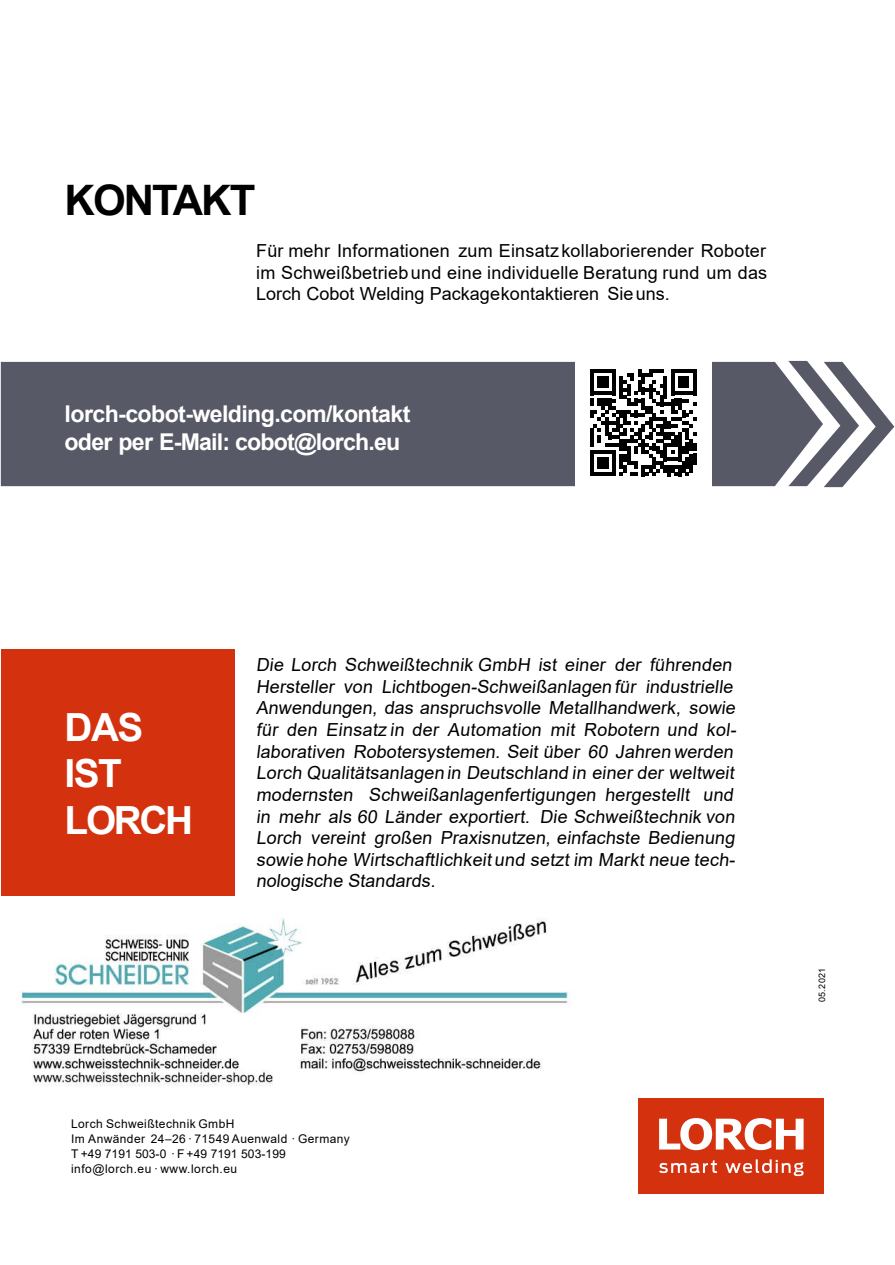
<style>
.page{position:relative;width:895px;height:1265px;background:#fff}
.page>*{position:absolute;margin:0;border:0;box-sizing:border-box;transform-origin:0 0}
.t1{font:700 42px "Arial";letter-spacing:-.045em;color:#000}
.t2{font:700 38.7px/46.5px "Arial";letter-spacing:-.05em;color:#fff}
.t3{font:700 23.1px/27.8px "Arial";letter-spacing:-.025em;color:#fff}
.t4{font:18px/21.6px "Arial";letter-spacing:.005em;color:#000}
.t5{font:12px/15px "Arial";letter-spacing:.03em;color:#000}
.t6{font:9px "Arial";letter-spacing:.035em;color:#000}
</style>
<div class="page">
<div style="left:1px;top:362px;width:787px;height:124px;background:#585966"></div>
<div style="left:1px;top:649px;width:233px;height:246px;background:#d4310f"></div>
<svg style="left:788px;top:361px;width:106px;height:126px"></svg>
<div style="left:575px;top:355px;width:136px;height:136px;background:#fff"></div>
<svg style="left:590px;top:369px;width:106px;height:107px"></svg>
<div style="left:638px;top:1098px;width:186px;height:95px;background:#d4310f"></div>
<svg style="left:659px;top:1118px;width:144px;height:32px"></svg>
<svg style="left:659px;top:1159px;width:144px;height:17px"></svg>
<img style="left:21px;top:918px;width:548px;height:169px">
<h1 class="t1" style="left:65px;top:184px;width:192px">KONTAKT</h1>
<p class="t4" style="left:256px;top:241px;width:512px;text-align:justify">Für mehr Informationen zum Einsatzkollaborierender Roboter im Schweißbetriebund eine individuelle Beratung rund um das Lorch Cobot Welding Packagekontaktieren Sieuns.</p>
<p class="t3" style="left:65px;top:402px;width:347px">lorch-cobot-welding.com/kontakt oder per E-Mail: cobot@lorch.eu</p>
<h2 class="t2" style="left:65px;top:707px;width:130px">DAS<br>IST<br>LORCH</h2>
<p class="t4" style="left:256px;top:656px;width:483px">Die Lorch Schweißtechnik GmbH ist einer der führenden Hersteller von Lichtbogen-Schweißanlagen für industrielle Anwendungen, das anspruchsvolle Metallhandwerk, sowie für den Einsatz in der Automation mit Robotern und kol&shy;laborativen Robotersystemen. Seit über 60 Jahren werden Lorch Qualitätsanlagenin Deutschland in einer der weltweit modernsten Schweißanlagenfertigungen hergestellt und in mehr als 60 Länder exportiert. Die Schweißtechnik von Lorch vereint großen Praxisnutzen, einfachste Bedienung sowie hohe Wirtschaftlichkeit und setzt im Markt neue tech&shy;nologische Standards.</p>
<p class="t5" style="left:71px;top:1117px;width:280px">Lorch Schweißtechnik GmbH<br>Im Anwänder 24–26 · 71549 Auenwald · Germany T +49 7191 503-0 · F +49 7191 503-199 info@lorch.eu · www.lorch.eu</p>
<p class="t6" style="left:818px;top:1002px;width:36px;rotate:-90deg">05.2021</p>
</div>
